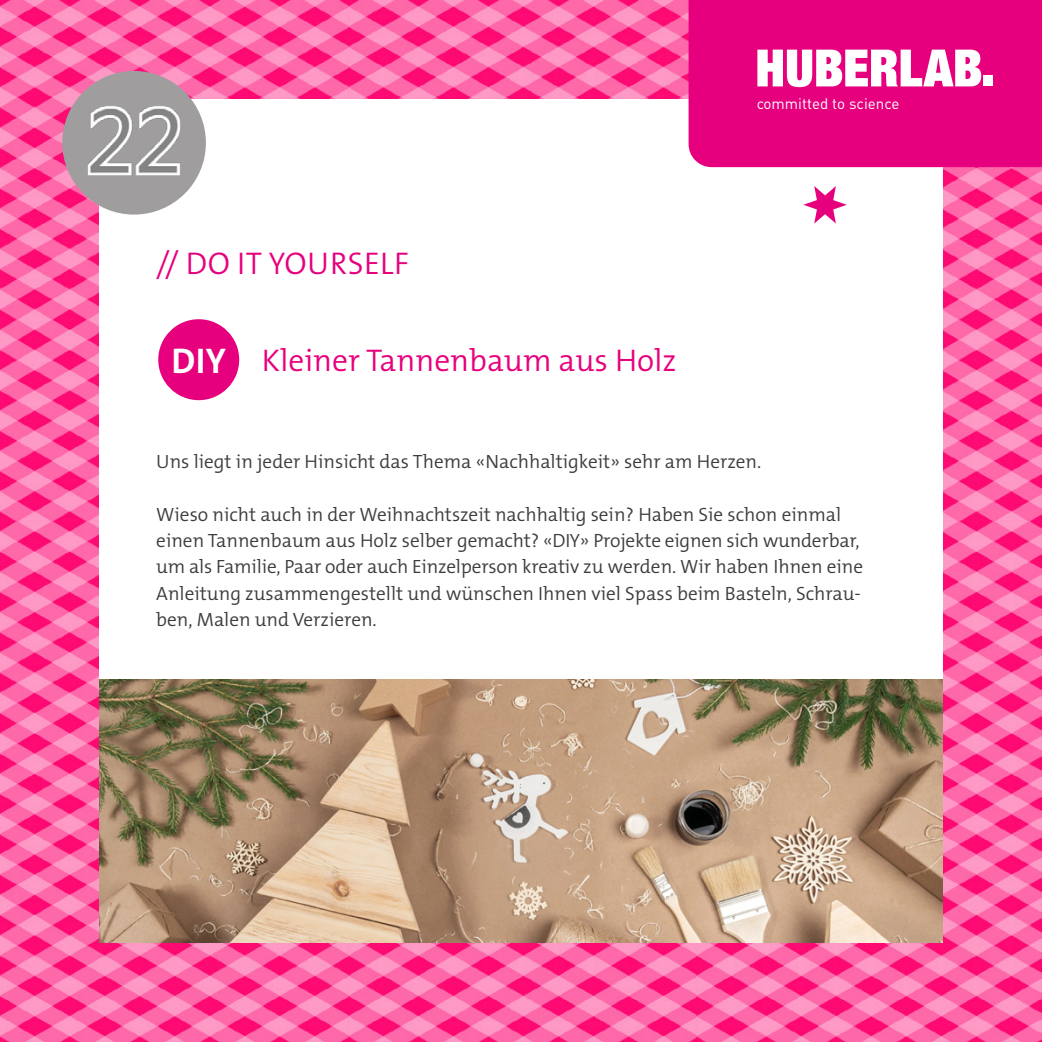
<style>
.page{position:relative;width:1042px;height:1042px;background:#fff}
.page>*{position:absolute;margin:0;border:0;box-sizing:border-box;transform-origin:0 0}
.t1{font:700 35.88px "The Mix B W7";color:#fff}
.t2{font:300 31.5px "The Mix B W4";color:#e6007d}
.t3{font:300 19.25px/26.2px "The Mix B W4";color:#3c3c3b}
.t4{font:15.22px "DINOT";color:#fff}
</style>
<div class="page">
<img style="left:0;top:0;width:1042px;height:1042px">
<div style="left:99px;top:99px;width:844px;height:844px;background:#fff"></div>
<div style="left:688px;top:0;width:354px;height:167px;background:#e6007d"></div>
<svg style="left:757px;top:50px;width:224px;height:37px"></svg>
<div style="left:983px;top:75px;width:9px;height:11px;background:#fff"></div>
<svg style="left:803px;top:186px;width:44px;height:38px"></svg>
<div style="left:62px;top:71px;width:144px;height:144px;background:#9f9d9e;border-radius:50%"></div>
<img style="left:62px;top:92px;width:144px;height:96px">
<div style="left:158px;top:319px;width:81px;height:81px;background:#e6007d;border-radius:50%"></div>
<img style="left:99px;top:680px;width:844px;height:263px">
<h2 class="t2" style="left:156px;top:243px;width:254px">// DO IT YOURSELF</h2>
<h1 class="t1" style="left:172px;top:338px;width:56px">DIY</h1>
<h2 class="t2" style="left:262px;top:340px;width:416px">Kleiner Tannenbaum aus Holz</h2>
<p class="t4" style="left:756px;top:92px;width:145px">committed to science</p>
<p class="t3" style="left:156px;top:449px;width:606px">Uns liegt in jeder Hinsicht das Thema «Nachhaltigkeit» sehr am Herzen.</p>
<p class="t3" style="left:156px;top:501px;width:708px">Wieso nicht auch in der Weihnachtszeit nachhaltig sein? Haben Sie schon einmal einen Tannenbaum aus Holz selber gemacht? «DIY» Projekte eignen sich wunderbar, um als Familie, Paar oder auch Einzelperson kreativ zu werden. Wir haben Ihnen eine Anleitung zusammengestellt und wünschen Ihnen viel Spass beim Basteln, Schrau&shy;ben, Malen und Verzieren.</p>
</div>
